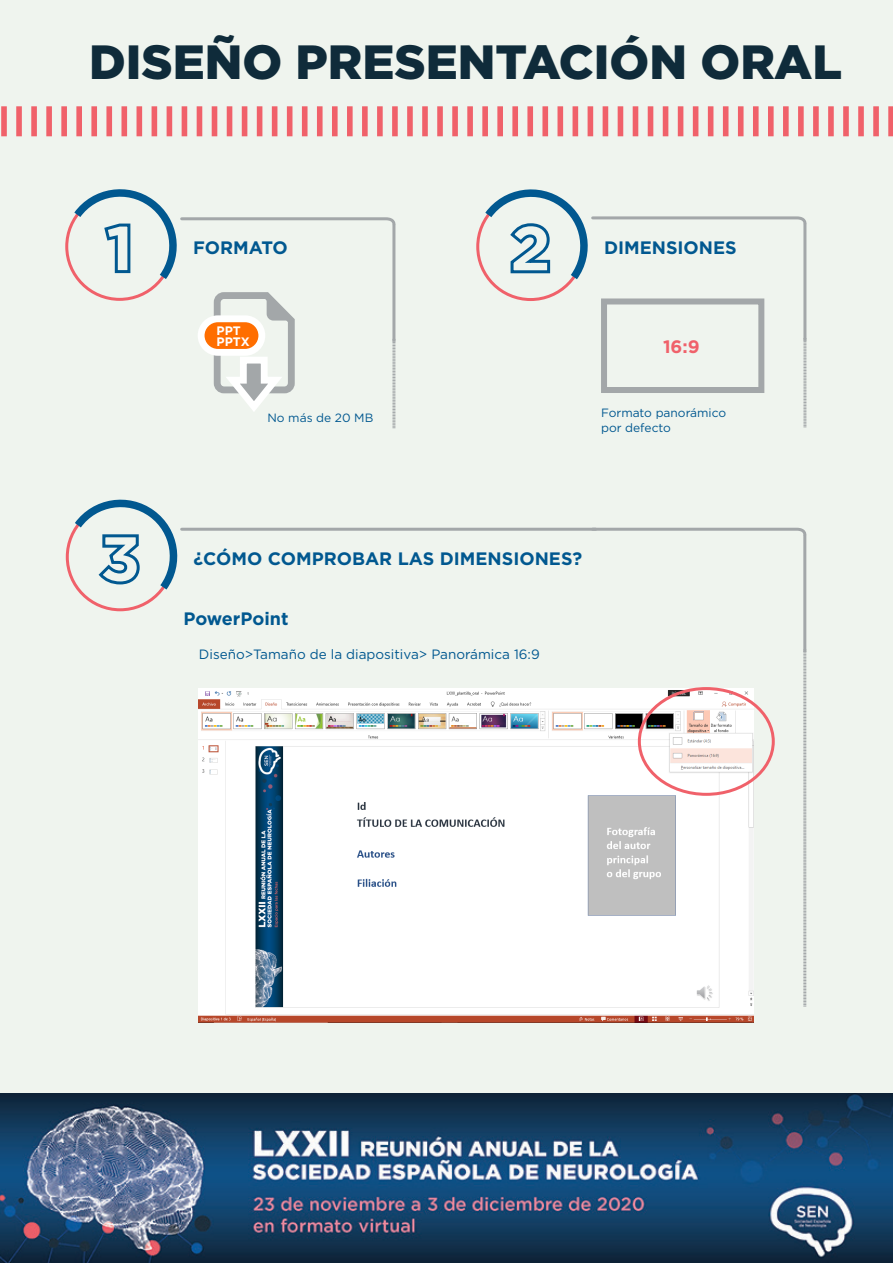
<style>
.page{position:relative;width:893px;height:1263px;background:#eff4ee}
.page>*{position:absolute;margin:0;border:0;box-sizing:border-box;transform-origin:0 0}
.t1{font:900 48px "Gotham";color:#0f2b3a}
.t2{font:700 18px "Gotham";color:#015890}
.t3{font:700 18px "Gotham";color:#f0616a}
.t4{font:13.5px "Gotham";color:#015890}
.t5{font:700 12.3px "Gotham";color:#fff}
.t6{font:12px "Gotham";color:#015890}
</style>
<div class="page">
<img style="left:0;top:1093px;width:893px;height:170px">
<hr style="left:0;top:106px;width:1px;height:30px;background:#f0616a">
<div style="left:1px;top:106px;width:6px;height:30px;background:#f0616a"></div>
<div style="left:16px;top:106px;width:6px;height:30px;background:#f0616a"></div>
<div style="left:31px;top:106px;width:6px;height:30px;background:#f0616a"></div>
<div style="left:46px;top:106px;width:6px;height:30px;background:#f0616a"></div>
<div style="left:61px;top:106px;width:6px;height:30px;background:#f0616a"></div>
<div style="left:76px;top:106px;width:6px;height:30px;background:#f0616a"></div>
<div style="left:91px;top:106px;width:6px;height:30px;background:#f0616a"></div>
<div style="left:106px;top:106px;width:6px;height:30px;background:#f0616a"></div>
<div style="left:121px;top:106px;width:6px;height:30px;background:#f0616a"></div>
<div style="left:137px;top:106px;width:5px;height:30px;background:#f0616a"></div>
<div style="left:152px;top:106px;width:5px;height:30px;background:#f0616a"></div>
<div style="left:167px;top:106px;width:5px;height:30px;background:#f0616a"></div>
<div style="left:182px;top:106px;width:5px;height:30px;background:#f0616a"></div>
<div style="left:197px;top:106px;width:5px;height:30px;background:#f0616a"></div>
<div style="left:212px;top:106px;width:5px;height:30px;background:#f0616a"></div>
<div style="left:227px;top:106px;width:5px;height:30px;background:#f0616a"></div>
<div style="left:242px;top:106px;width:5px;height:30px;background:#f0616a"></div>
<div style="left:257px;top:106px;width:5px;height:30px;background:#f0616a"></div>
<div style="left:272px;top:106px;width:5px;height:30px;background:#f0616a"></div>
<div style="left:287px;top:106px;width:5px;height:30px;background:#f0616a"></div>
<div style="left:302px;top:106px;width:6px;height:30px;background:#f0616a"></div>
<div style="left:317px;top:106px;width:6px;height:30px;background:#f0616a"></div>
<div style="left:332px;top:106px;width:6px;height:30px;background:#f0616a"></div>
<div style="left:347px;top:106px;width:6px;height:30px;background:#f0616a"></div>
<div style="left:362px;top:106px;width:6px;height:30px;background:#f0616a"></div>
<div style="left:377px;top:106px;width:6px;height:30px;background:#f0616a"></div>
<div style="left:392px;top:106px;width:6px;height:30px;background:#f0616a"></div>
<div style="left:407px;top:106px;width:6px;height:30px;background:#f0616a"></div>
<div style="left:422px;top:106px;width:6px;height:30px;background:#f0616a"></div>
<div style="left:437px;top:106px;width:6px;height:30px;background:#f0616a"></div>
<div style="left:452px;top:106px;width:6px;height:30px;background:#f0616a"></div>
<div style="left:467px;top:106px;width:6px;height:30px;background:#f0616a"></div>
<div style="left:482px;top:106px;width:6px;height:30px;background:#f0616a"></div>
<div style="left:497px;top:106px;width:6px;height:30px;background:#f0616a"></div>
<div style="left:512px;top:106px;width:6px;height:30px;background:#f0616a"></div>
<div style="left:527px;top:106px;width:6px;height:30px;background:#f0616a"></div>
<div style="left:542px;top:106px;width:6px;height:30px;background:#f0616a"></div>
<div style="left:557px;top:106px;width:6px;height:30px;background:#f0616a"></div>
<div style="left:573px;top:106px;width:5px;height:30px;background:#f0616a"></div>
<div style="left:588px;top:106px;width:5px;height:30px;background:#f0616a"></div>
<div style="left:603px;top:106px;width:5px;height:30px;background:#f0616a"></div>
<div style="left:618px;top:106px;width:5px;height:30px;background:#f0616a"></div>
<div style="left:633px;top:106px;width:5px;height:30px;background:#f0616a"></div>
<div style="left:648px;top:106px;width:5px;height:30px;background:#f0616a"></div>
<div style="left:663px;top:106px;width:5px;height:30px;background:#f0616a"></div>
<div style="left:678px;top:106px;width:5px;height:30px;background:#f0616a"></div>
<div style="left:693px;top:106px;width:5px;height:30px;background:#f0616a"></div>
<div style="left:708px;top:106px;width:5px;height:30px;background:#f0616a"></div>
<div style="left:723px;top:106px;width:5px;height:30px;background:#f0616a"></div>
<div style="left:738px;top:106px;width:5px;height:30px;background:#f0616a"></div>
<div style="left:753px;top:106px;width:6px;height:30px;background:#f0616a"></div>
<div style="left:768px;top:106px;width:6px;height:30px;background:#f0616a"></div>
<div style="left:783px;top:106px;width:6px;height:30px;background:#f0616a"></div>
<div style="left:798px;top:106px;width:6px;height:30px;background:#f0616a"></div>
<div style="left:813px;top:106px;width:6px;height:30px;background:#f0616a"></div>
<div style="left:828px;top:106px;width:6px;height:30px;background:#f0616a"></div>
<div style="left:843px;top:106px;width:6px;height:30px;background:#f0616a"></div>
<div style="left:858px;top:106px;width:6px;height:30px;background:#f0616a"></div>
<div style="left:873px;top:106px;width:6px;height:30px;background:#f0616a"></div>
<div style="left:888px;top:106px;width:5px;height:30px;background:#f0616a"></div>
<svg style="left:67px;top:499px;width:114px;height:99px"></svg>
<svg style="left:478px;top:189px;width:329px;height:99px"></svg>
<svg style="left:589px;top:527px;width:218px;height:11px"></svg>
<hr style="left:803px;top:223px;width:3px;height:118px;background:#a3a7a9">
<hr style="left:803px;top:535px;width:3px;height:117px;background:#a3a7a9">
<svg style="left:803px;top:338px;width:3px;height:90px"></svg>
<svg style="left:803px;top:649px;width:4px;height:357px"></svg>
<svg style="left:67px;top:189px;width:329px;height:239px"></svg>
<div style="left:601px;top:298px;width:163px;height:95px;border:6px solid #a3a7a9"></div>
<hr style="left:182px;top:528px;width:414px;height:3px;background:#a3a7a9">
<img style="left:199px;top:689px;width:554px;height:333px">
<div style="left:638px;top:687px;width:137px;height:109px;border:3px solid #f0616a;border-radius:50%"></div>
<p class="t1" style="left:89px;top:29px;width:754px">DISEÑO PRESENTACIÓN ORAL</p>
<p class="t2" style="left:193px;top:237px;width:96px">FORMATO</p>
<p class="t2" style="left:604px;top:238px;width:134px">DIMENSIONES</p>
<p class="t5" style="left:217px;top:324px;width:26px">PPT</p>
<p class="t5" style="left:217px;top:335px;width:35px">PPTX</p>
<p class="t3" style="left:663px;top:336px;width:38px">16:9</p>
<p class="t6" style="left:267px;top:410px;width:107px">No más de 20 MB</p>
<p class="t6" style="left:601px;top:406px;width:127px">Formato panorámico</p>
<p class="t6" style="left:601px;top:420px;width:71px">por defecto</p>
<p class="t2" style="left:194px;top:548px;width:390px">¿CÓMO COMPROBAR LAS DIMENSIONES?</p>
<p class="t2" style="left:183px;top:608px;width:107px">PowerPoint</p>
<p class="t4" style="left:199px;top:645px;width:342px">Diseño&gt;Tamaño de la diapositiva&gt; Panorámica 16:9</p>
</div>
